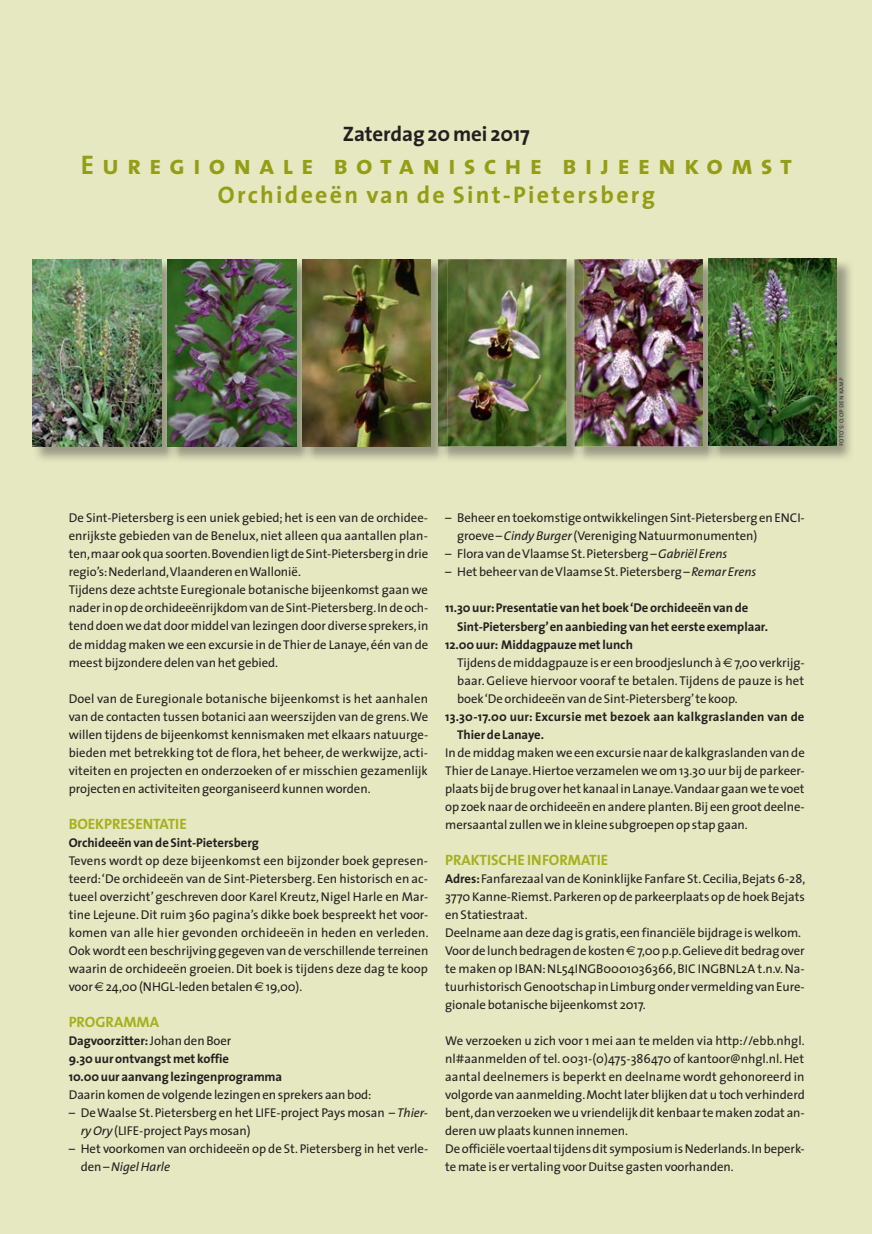
<style>
.page{position:relative;width:872px;height:1234px;background:#fff}
.page>*{position:absolute;margin:0;border:0;box-sizing:border-box;transform-origin:0 0}
.t1{font:27px "The Sans Bold Caps";letter-spacing:.295em;color:#939d15}
.t2{font:700 24px "The Sans";letter-spacing:.095em;color:#939d15}
.t3{font:700 21px "The Sans";letter-spacing:-.005em;color:#231f20}
.t4{font:15px "The Sans Bold Caps";letter-spacing:-.005em;color:#a6b01a}
.t5{font:12.75px/18px "The Sans";letter-spacing:-.005em;color:#231f20}
.t6{font:700 12.75px/18px "The Sans";letter-spacing:-.005em;color:#231f20}
.t7{font:700 12.75px/18px "The Sans";letter-spacing:.015em;color:#231f20}
.t8{font:7.5px "The Sans Light Caps";letter-spacing:-.005em;color:#231f20}
.s1{font-family:"Euro Sans"}
.s2{font-weight:400}
.s3{font-style:italic}
.s4{font-weight:700}
</style>
<div class="page">
<div style="left:0;top:0;width:872px;height:1233px;background:#e5e8c1"></div>
<img style="left:33px;top:259px;width:135px;height:201px">
<img style="left:33px;top:259px;width:129px;height:187px">
<img style="left:313px;top:259px;width:395px;height:201px">
<img style="left:583px;top:259px;width:120px;height:187px">
<img style="left:178px;top:259px;width:124px;height:201px">
<img style="left:168px;top:446px;width:10px;height:12px">
<img style="left:168px;top:259px;width:128px;height:187px">
<img style="left:574px;top:259px;width:9px;height:201px">
<img style="left:447px;top:259px;width:119px;height:187px">
<img style="left:302px;top:446px;width:11px;height:13px">
<img style="left:438px;top:259px;width:9px;height:201px">
<img style="left:302px;top:259px;width:128px;height:187px">
<img style="left:719px;top:262px;width:132px;height:197px">
<img style="left:708px;top:445px;width:11px;height:13px">
<img style="left:708px;top:258px;width:129px;height:187px">
<h3 class="t3" style="left:343px;top:117px;width:188px">Zaterdag 20 mei 2017</h3>
<h1 class="t1" style="left:81px;top:142px;width:713px">Euregionale botanische bijeenkomst</h1>
<h2 class="t2" style="left:218px;top:174px;width:438px">Orchideeën van de Sint-Pietersberg</h2>
<p class="t5" style="left:69px;top:508px;width:361px">De Sint-Pietersberg is een uniek gebied; het is een van de orchidee&shy;enrijkste gebieden van de Benelux, niet alleen qua aantallen plan&shy;ten, maar ook qua soorten. Bovendien ligt de Sint-Pietersberg in drie regio’s: Nederland, Vlaanderen en Wallonië.<br>Tijdens deze achtste Euregionale botanische bijeenkomst gaan we nader in op de orchideeënrijkdom van de Sint-Pietersberg. In de och&shy;tend doen we dat door middel van lezingen door diverse sprekers, in de middag maken we een excursie in de Thier de Lanaye, één van de meest bijzondere delen van het gebied.</p>
<p class="t5" style="left:69px;top:688px;width:361px;text-align:justify">Doel van de Euregionale botanische bijeenkomst is het aanhalen van de contacten tussen botanici aan weerszijden van de grens. We willen tijdens de bijeenkomst kennismaken met elkaars natuurge&shy;bieden met betrekking tot de flora, het beheer, de werkwijze, acti&shy;viteiten en projecten en onderzoeken of er misschien gezamenlijk projecten en activiteiten georganiseerd kunnen worden.</p>
<p class="t4" style="left:69px;top:810px;width:120px">BOEKPRESENTATIE</p>
<p class="t6" style="left:69px;top:832px;width:192px">Orchideeën van de Sint-Pietersberg</p>
<p class="t5" style="left:69px;top:850px;width:361px;text-align:justify">Tevens wordt op deze bijeenkomst een bijzonder boek gepresen&shy;teerd: ‘De orchideeën van de Sint-Pietersberg. Een historisch en ac&shy;tueel overzicht’ geschreven door Karel Kreutz, Nigel Harle en Mar&shy;tine Lejeune. Dit ruim 360 pagina’s dikke boek bespreekt het voor&shy;komen van alle hier gevonden orchideeën in heden en verleden.<br>Ook wordt een beschrijving gegeven van de verschillende terreinen waarin de orchideeën groeien. Dit boek is tijdens deze dag te koop voor <span class="s1">€</span> 24,00 (NHGL-leden betalen <span class="s1">€</span> 19,00).</p>
<p class="t4" style="left:69px;top:1008px;width:92px">PROGRAMMA</p>
<p class="t6" style="left:69px;top:1030px;width:215px">Dagvoorzitter: <span class="s2">Johan den Boer<br></span>9.30 uur ontvangst met koffie<br>10.00 uur aanvang lezingenprogramma</p>
<p class="t5" style="left:69px;top:1084px;width:304px">Daarin komen de volgende lezingen en sprekers aan bod:</p>
<p class="t5" style="left:81px;top:1102px;width:349px;text-indent:-12px">– De Waalse St. Pietersberg en het LIFE-project Pays mosan – <span class="s3">Thier&shy;ry Ory</span> (LIFE-project Pays mosan)</p>
<p class="t5" style="left:81px;top:1138px;width:349px;text-indent:-12px">– Het voorkomen van orchideeën op de St. Pietersberg in het verle&shy;den – <span class="s3">Nigel Harle</span></p>
<p class="t5" style="left:457px;top:508px;width:349px;text-indent:-12px">– Beheer en toekomstige ontwikkelingen Sint-Pietersberg en ENCI&shy;groeve – <span class="s3">Cindy Burger</span> (Vereniging Natuurmonumenten)</p>
<p class="t5" style="left:445px;top:544px;width:284px">– Flora van de Vlaamse St. Pietersberg – <span class="s3">Gabriël Erens</span></p>
<p class="t5" style="left:445px;top:562px;width:313px">– Het beheer van de Vlaamse St. Pietersberg – <span class="s3">Remar Erens</span></p>
<p class="t6" style="left:445px;top:598px;width:305px">11.30 uur: Presentatie van het boek ‘De orchideeën van de</p>
<p class="t6" style="left:457px;top:616px;width:312px">Sint-Pietersberg’ en aanbieding van het eerste exemplaar.</p>
<p class="t6" style="left:445px;top:634px;width:189px">12.00 uur: Middagpauze met lunch</p>
<p class="t5" style="left:457px;top:652px;width:349px">Tijdens de middagpauze is er een broodjeslunch à <span class="s1">€</span> 7,00 verkrijg-</p>
<p class="t5" style="left:457px;top:670px;width:348px">baar. Gelieve hiervoor vooraf te betalen. Tijdens de pauze is het</p>
<p class="t5" style="left:457px;top:688px;width:282px">boek ‘De orchideeën van de Sint-Pietersberg’ te koop.</p>
<p class="t7" style="left:457px;top:706px;width:349px;text-indent:-12px">13.30-17.00 uur: Excursie met bezoek aan kalkgraslanden van de<br>Thier de Lanaye.</p>
<p class="t5" style="left:445px;top:742px;width:361px;text-align:justify">In de middag maken we een excursie naar de kalkgraslanden van de Thier de Lanaye. Hiertoe verzamelen we om 13.30 uur bij de parkeer&shy;plaats bij de brug over het kanaal in Lanaye. Vandaar gaan we te voet op zoek naar de orchideeën en andere planten. Bij een groot deelne&shy;mersaantal zullen we in kleine subgroepen op stap gaan.</p>
<p class="t4" style="left:445px;top:846px;width:165px">PRAKTISCHE INFORMATIE</p>
<p class="t5" style="left:445px;top:868px;width:361px"><span class="s4">Adres:</span> Fanfarezaal van de Koninklijke Fanfare St. Cecilia,Bejats 6-28, 3770 Kanne-Riemst. Parkeren op de parkeerplaats op de hoek Bejats en Statiestraat.<br>Deelname aan deze dag is gratis, een financiële bijdrage is welkom.<br>Voor de lunch bedragen de kosten <span class="s1">€</span> 7,00 p.p. Gelieve dit bedrag over te maken op IBAN: NL54INGB0001036366, BIC INGBNL2A t.n.v. Na&shy;tuurhistorisch Genootschap in Limburg onder vermelding van Eure&shy;gionale botanische bijeenkomst 2017.</p>
<p class="t5" style="left:445px;top:1030px;width:361px">We verzoeken u zich voor 1 mei aan te melden via http://ebb.nhgl. nl#aanmelden of tel. 0031-(0)475-386470 of kantoor@nhgl.nl. Het aantal deelnemers is beperkt en deelname wordt gehonoreerd in volgorde van aanmelding. Mocht later blijken dat u toch verhinderd bent, dan verzoeken we u vriendelijk dit kenbaar te maken zodat an&shy;deren uw plaats kunnen innemen.<br>De officiële voertaal tijdens dit symposium is Nederlands. In beperk&shy;te mate is er vertaling voor Duitse gasten voorhanden.</p>
<p class="t8" style="left:834px;top:446px;width:70px;rotate:-90deg">foto’s: o. op den kamp</p>
</div>
